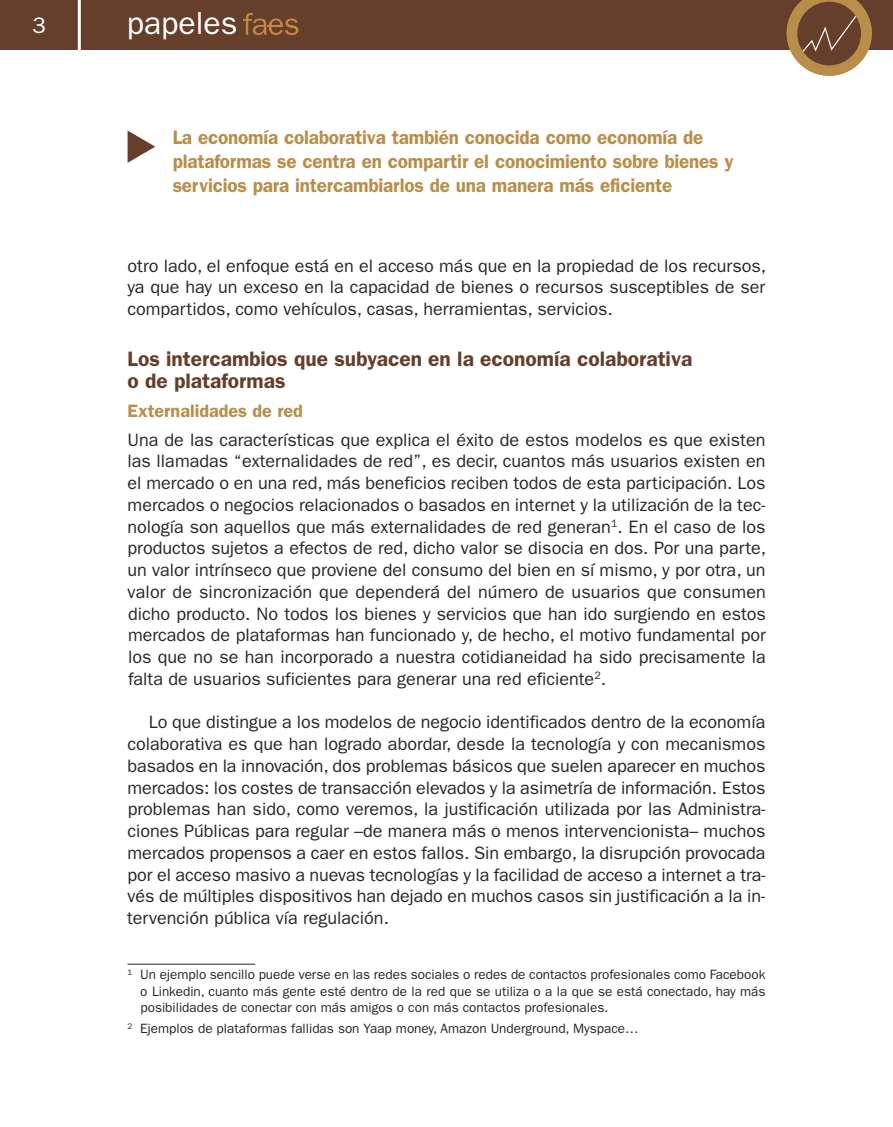
<style>
.page{position:relative;width:893px;height:1127px;background:#fff}
.page>*{position:absolute;margin:0;border:0;box-sizing:border-box;transform-origin:0 0}
.t1{font:31.95px "Franklin Gothic";color:#fff}
.t2{font:22.5px "Franklin Gothic";color:#fff}
.t3{font:600 21px/21.8px "Franklin Gothic";color:#653f2b}
.t4{font:600 19.5px/24px "Franklin Gothic";letter-spacing:-.01em;color:#b98e4a}
.t5{font:18px/21.8px "Franklin Gothic";color:#272627;text-align:justify}
.t6{font:600 18px "Franklin Gothic";color:#b98e4a}
.t7{font:13.5px/16.5px "Franklin Gothic";color:#272627;text-align:justify}
</style>
<div class="page">
<div style="left:0;top:0;width:893px;height:50px;background:#653f2b"></div>
<svg style="left:243px;top:13px;width:55px;height:22px"></svg>
<hr style="left:78px;top:0;width:3px;height:52px;background:#fff">
<svg style="left:787px;top:0;width:85px;height:76px"></svg>
<hr style="left:128px;top:964px;width:127px;height:1px;background:#272627">
<svg style="left:128px;top:131px;width:27px;height:32px"></svg>
<p class="t2" style="left:33px;top:17px;width:15px">3</p>
<h1 class="t1" style="left:127px;top:12px;width:112px">papeles</h1>
<p class="t4" style="left:173px;top:127px;width:562px">La economía colaborativa también conocida como economía de plataformas se centra en compartir el conocimiento sobre bienes y servicios para intercambiarlos de una manera más eficiente</p>
<p class="t5" style="left:127px;top:256px;width:640px">otro lado, el enfoque está en el acceso más que en la propiedad de los recursos, ya que hay un exceso en la capacidad de bienes o recursos susceptibles de ser compartidos, como vehículos, casas, herramientas, servicios.</p>
<p class="t3" style="left:128px;top:350px;width:566px">Los intercambios que subyacen en la economía colaborativa o de plataformas</p>
<p class="t6" style="left:128px;top:405px;width:177px">Externalidades de red</p>
<p class="t5" style="left:127px;top:430px;width:640px">Una de las características que explica el éxito de estos modelos es que existen las llamadas “externalidades de red”, es decir, cuantos más usuarios existen en el mercado o en una red, más beneficios reciben todos de esta participación. Los mercados o negocios relacionados o basados en internet y la utilización de la tec&shy;nología son aquellos que más externalidades de red generan<sup>1</sup>. En el caso de los productos sujetos a efectos de red, dicho valor se disocia en dos. Por una parte, un valor intrínseco que proviene del consumo del bien en sí mismo, y por otra, un valor de sincronización que dependerá del número de usuarios que consumen dicho producto. No todos los bienes y servicios que han ido surgiendo en estos mercados de plataformas han funcionado y, de hecho, el motivo fundamental por los que no se han incorporado a nuestra cotidianeidad ha sido precisamente la falta de usuarios suficientes para generar una red eficiente<sup>2</sup>.</p>
<p class="t5" style="left:127px;top:713px;width:640px;text-indent:22px">Lo que distingue a los modelos de negocio identificados dentro de la economía colaborativa es que han logrado abordar, desde la tecnología y con mecanismos basados en la innovación, dos problemas básicos que suelen aparecer en muchos mercados: los costes de transacción elevados y la asimetría de información. Estos problemas han sido, como veremos, la justificación utilizada por las Administra&shy;ciones Públicas para regular –de manera más o menos intervencionista– muchos mercados propensos a caer en estos fallos. Sin embargo, la disrupción provocada por el acceso masivo a nuevas tecnologías y la facilidad de acceso a internet a tra&shy;vés de múltiples dispositivos han dejado en muchos casos sin justificación a la in&shy;tervención pública vía regulación.</p>
<p class="t7" style="left:140px;top:967px;width:627px;text-indent:-13px"><sup>1</sup> Un ejemplo sencillo puede verse en las redes sociales o redes de contactos profesionales como Facebook o Linkedin, cuanto más gente esté dentro de la red que se utiliza o a la que se está conectado, hay más posibilidades de conectar con más amigos o con más contactos profesionales.</p>
<p class="t7" style="left:128px;top:1021px;width:513px"><sup>2</sup> Ejemplos de plataformas fallidas son Yaap money, Amazon Underground, Myspace…</p>
</div>
